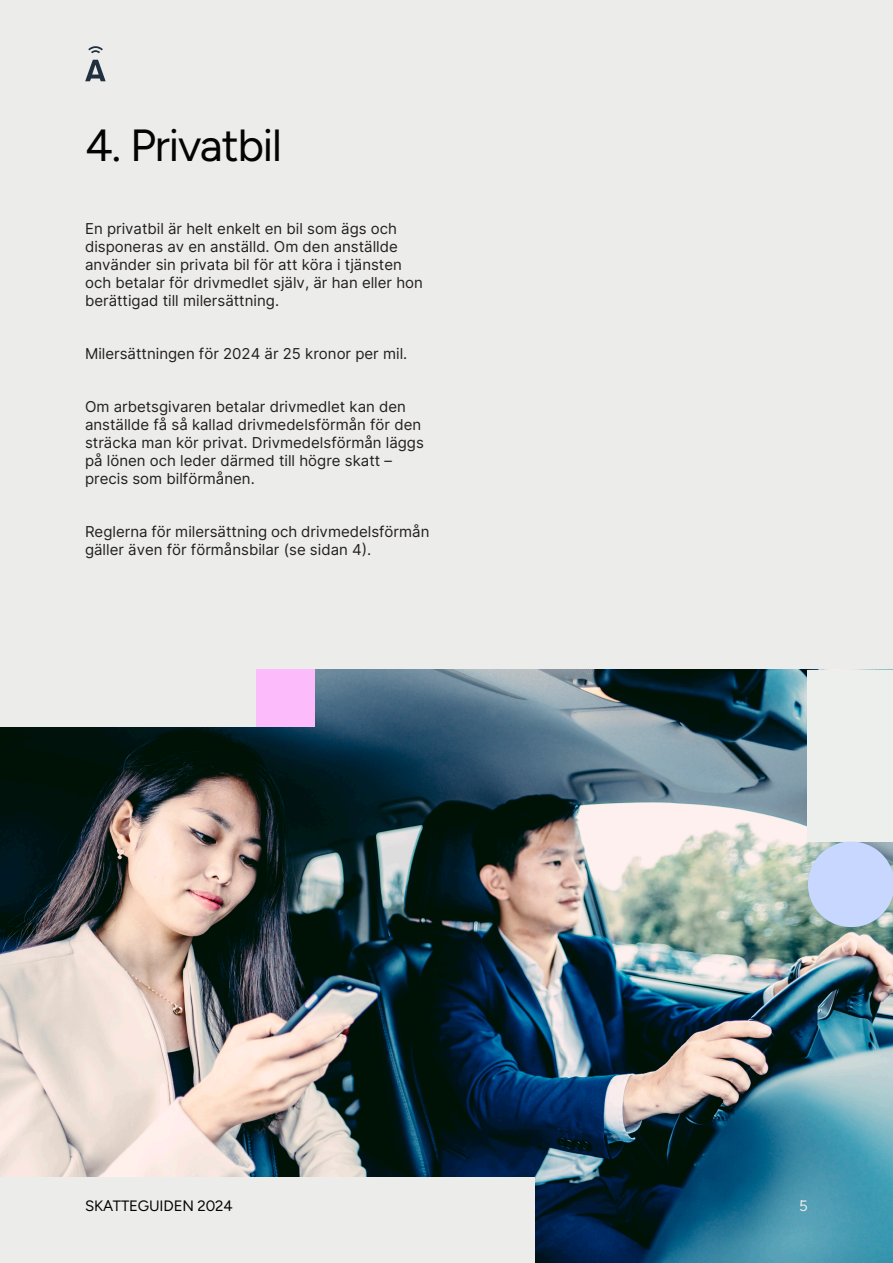
<style>
.page{position:relative;width:893px;height:1263px;background:#ececea}
.page>*{position:absolute;margin:0;border:0;box-sizing:border-box;transform-origin:0 0}
.t1{font:300 45px "Figtree";letter-spacing:-.025em;color:#040503}
.t2{font:15px/18px "Inter";color:#231f20}
.t3{font:300 15px "Figtree";letter-spacing:-.01em;color:#040503}
.t4{font:300 15px "Figtree";color:#231f20}
.t5{font:300 15px "Figtree";color:#ececea}
</style>
<div class="page">
<img style="left:0;top:670px;width:893px;height:593px">
<div style="left:0;top:1178px;width:535px;height:85px;background:#ececea"></div>
<svg style="left:85px;top:60px;width:21px;height:21px"></svg>
<svg style="left:88px;top:46px;width:15px;height:7px"></svg>
<div style="left:255px;top:669px;width:60px;height:58px;background:#fcbcfb"></div>
<div style="left:0;top:669px;width:255px;height:58px;background:#ececea"></div>
<div style="left:808px;top:670px;width:85px;height:171px;background:#edefec"></div>
<svg style="left:808px;top:841px;width:85px;height:86px"></svg>
<p class="t1" style="left:85px;top:120px;width:199px">4. Privatbil</p>
<p class="t2" style="left:85px;top:219px;width:339px">En privatbil är helt enkelt en bil som ägs och disponeras av en anställd. Om den anställde använder sin privata bil för att köra i tjänsten och betalar för drivmedlet själv, är han eller hon berättigad till milersättning.</p>
<p class="t2" style="left:85px;top:344px;width:324px">Milersättningen för 2024 är 25 kronor per mil.</p>
<p class="t2" style="left:85px;top:397px;width:340px">Om arbetsgivaren betalar drivmedlet kan den anställde få så kallad drivmedelsförmån för den sträcka man kör privat. Drivmedelsförmån läggs på lönen och leder därmed till högre skatt – precis som bilförmånen.</p>
<p class="t2" style="left:85px;top:522px;width:346px">Reglerna för milersättning och drivmedelsförmån gäller även för förmånsbilar (se sidan 4).</p>
<p class="t3" style="left:85px;top:1197px;width:149px">SKATTEGUIDEN 2024</p>
<p class="t4" style="left:87px;top:1197px;width:10px">5</p>
<p class="t5" style="left:799px;top:1197px;width:10px">5</p>
</div>
